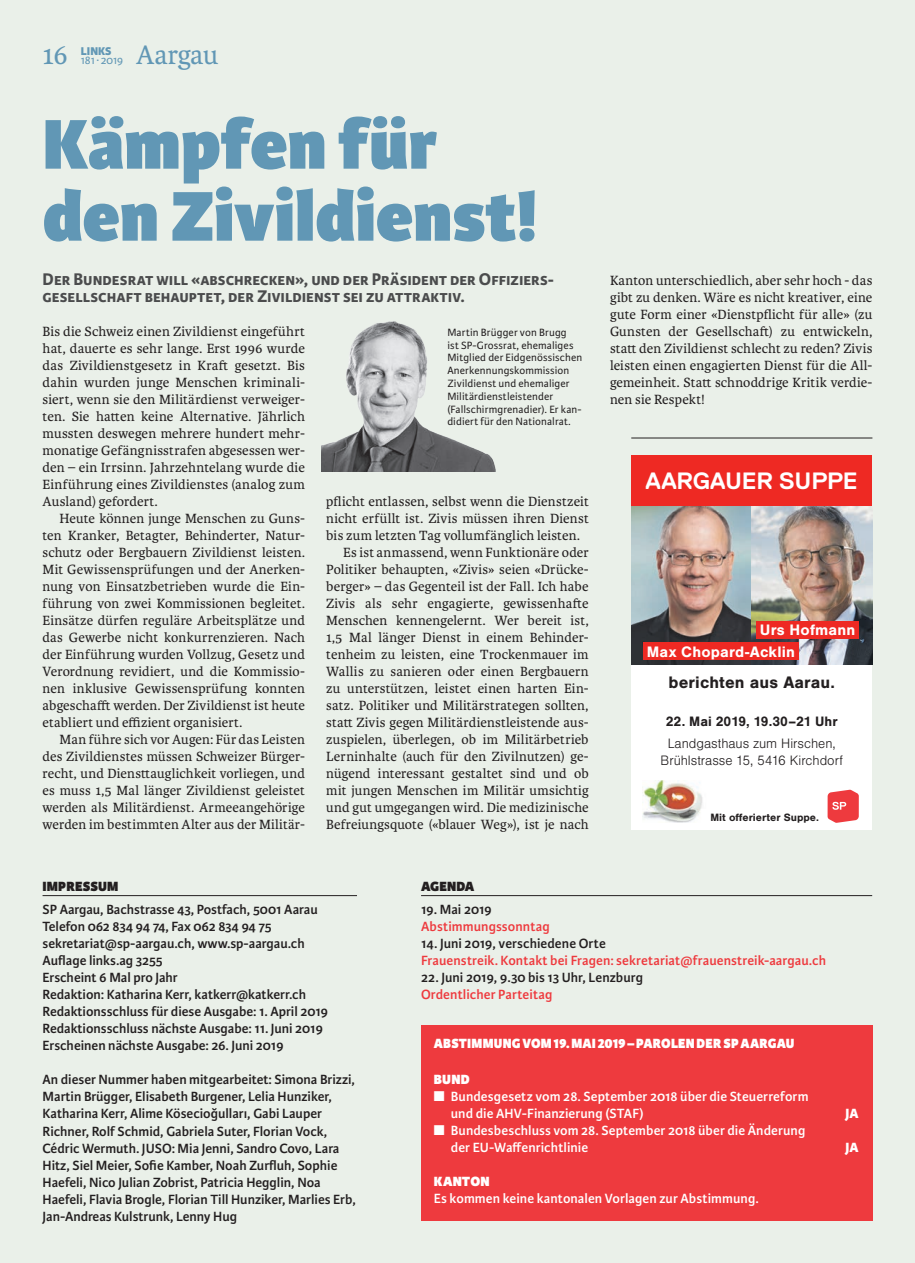
<style>
.page{position:relative;width:915px;height:1263px;background:#fff}
.page>*{position:absolute;margin:0;border:0;box-sizing:border-box;transform-origin:0 0}
.t1{font:800 75px/72px "Karmina Sans";color:#6197b5}
.t2{font:28.5px "Karmina";letter-spacing:-.01em;color:#6197b5}
.t3{font:700 23.55px "Replica";letter-spacing:-.005em;color:#fff}
.t4{font:700 18px/17px "Karmina Sans";color:#4b4c4d}
.t5{font:700 17.25px "Nimbus San";letter-spacing:.005em;color:#231f20}
.t6{font:700 15.75px/21.8px "Nimbus San";letter-spacing:.01em;color:#fff}
.t7{font:14.25px/17px "Karmina";letter-spacing:.01em;color:#231f20;text-align:justify}
.t8{font:600 14.25px/17px "Karmina Sans";color:#231f20}
.t9{font:600 14.25px/17px "Karmina Sans";letter-spacing:.005em;color:#fff}
.t10{font:600 14.25px "Karmina Sans";letter-spacing:.005em;color:#ee3a3e}
.t11{font:800 14.25px "Karmina Sans";letter-spacing:.015em;color:#fff}
.t12{font:800 14.25px "Karmina Sans";letter-spacing:.01em;color:#231f20}
.t13{font:800 14.25px "Karmina Sans";color:#fff}
.t14{font:300 14.1px/17.2px "Nimbus San";color:#231f20;text-align:center}
.t15{font:700 14.1px "Nimbus San";letter-spacing:.005em;color:#231f20}
.t16{font:12px "Karmina Sans";letter-spacing:-.01em;color:#6197b5}
.t17{font:800 12px "Karmina Sans";color:#6197b5}
.t18{font:11.25px/12.8px "Karmina Sans";letter-spacing:.01em;color:#231f20}
.t19{font:700 10.95px "Nimbus San";color:#231f20}
</style>
<div class="page">
<div style="left:0;top:0;width:914px;height:1263px;background:#eaf0e9"></div>
<hr style="left:43px;top:895px;width:314px;height:1px;background:#231f20">
<hr style="left:421px;top:895px;width:450px;height:1px;background:#231f20">
<img style="left:321px;top:321px;width:175px;height:151px">
<div style="left:421px;top:1025px;width:451px;height:195px;background:#ee3a3e"></div>
<div style="left:631px;top:455px;width:240px;height:374px;background:#fff"></div>
<div style="left:631px;top:455px;width:240px;height:51px;background:#ee2923"></div>
<svg style="left:827px;top:790px;width:31px;height:33px"></svg>
<img style="left:642px;top:780px;width:61px;height:43px">
<img style="left:631px;top:506px;width:240px;height:158px">
<div style="left:756px;top:621px;width:102px;height:17px;background:#ee2923"></div>
<div style="left:643px;top:643px;width:155px;height:17px;background:#ee2923"></div>
<hr style="left:631px;top:438px;width:241px;height:1px;background:#231f20">
<p class="t16" style="left:81px;top:53px;width:44px">181∙ 2019</p>
<h2 class="t2" style="left:136px;top:39px;width:84px">Aargau</h2>
<h2 class="t2" style="left:43px;top:39px;width:27px">16</h2>
<p class="t17" style="left:81px;top:44px;width:32px">LINKS</p>
<h1 class="t1" style="left:43px;top:111px;width:496px">Kämpfen für den Zivildienst!</h1>
<p class="t4" style="left:43px;top:271px;width:513px">Der Bundesrat will «abschrecken», und der Präsident der Offiziers&shy;gesellschaft behauptet, der Zivildienst sei zu attraktiv.</p>
<p class="t7" style="left:43px;top:323px;width:264px">Bis die Schweiz einen Zivildienst eingeführt hat, dauerte es sehr lange. Erst 1996 wurde das Zivildienstgesetz in Kraft gesetzt. Bis dahin wurden junge Menschen kriminali&shy;siert, wenn sie den Militärdienst verweiger&shy;ten. Sie hatten keine Alternative. Jährlich mussten deswegen mehrere hundert mehr&shy;monatige Gefängnisstrafen abgesessen wer&shy;den – ein Irrsinn. Jahrzehntelang wurde die Einführung eines Zivildienstes (analog zum Ausland) gefordert.</p>
<p class="t7" style="left:43px;top:510px;width:264px;text-indent:17px">Heute können junge Menschen zu Guns&shy;ten Kranker, Betagter, Behinderter, Natur&shy;schutz oder Bergbauern Zivildienst leisten.<br>Mit Gewissensprüfungen und der Anerken&shy;nung von Einsatzbetrieben wurde die Ein&shy;führung von zwei Kommissionen begleitet.<br>Einsätze dürfen reguläre Arbeitsplätze und das Gewerbe nicht konkurrenzieren. Nach der Einführung wurden Vollzug, Gesetz und Verordnung revidiert, und die Kommissio&shy;nen inklusive Gewissensprüfung konnten abgeschafft werden. Der Zivildienst ist heute etabliert und effizient organisiert.</p>
<p class="t7" style="left:43px;top:731px;width:264px;text-indent:17px">Man führe sich vor Augen: Für das Leisten des Zivildienstes müssen Schweizer Bürger&shy;recht, und Diensttauglichkeit vorliegen, und es muss 1,5 Mal länger Zivildienst geleistet werden als Militärdienst. Armeeangehörige werden im bestimmten Alter aus der Militär-</p>
<p class="t18" style="left:447px;top:326px;width:136px">Martin Brügger von Brugg<br>ist SP-Grossrat, ehemaliges<br>Mitglied der Eidgenössischen<br>Anerkennungskommission<br>Zivildienst und ehemaliger<br>Militärdienstleistender (Fallschirmgrenadier). Er kan&shy;didiert für den Nationalrat.</p>
<p class="t7" style="left:326px;top:493px;width:264px">pflicht entlassen, selbst wenn die Dienstzeit</p>
<p class="t7" style="left:326px;top:510px;width:264px">nicht erfüllt ist. Zivis müssen ihren Dienst</p>
<p class="t7" style="left:326px;top:527px;width:255px">bis zum letzten Tag vollumfänglich leisten.</p>
<p class="t7" style="left:343px;top:544px;width:247px">Es ist anmassend, wenn Funktionäre oder</p>
<p class="t7" style="left:326px;top:561px;width:264px">Politiker behaupten, «Zivis» seien «Drücke-</p>
<p class="t7" style="left:326px;top:578px;width:264px">berger» – das Gegenteil ist der Fall. Ich habe</p>
<p class="t7" style="left:326px;top:595px;width:264px">Zivis als sehr engagierte, gewissenhafte</p>
<p class="t7" style="left:326px;top:612px;width:264px">Menschen kennengelernt. Wer bereit ist,</p>
<p class="t7" style="left:326px;top:629px;width:264px">1,5 Mal länger Dienst in einem Behinder-</p>
<p class="t7" style="left:326px;top:646px;width:264px">tenheim zu leisten, eine Trockenmauer im</p>
<p class="t7" style="left:326px;top:663px;width:264px">Wallis zu sanieren oder einen Bergbauern</p>
<p class="t7" style="left:326px;top:680px;width:264px">zu unterstützen, leistet einen harten Ein-</p>
<p class="t7" style="left:326px;top:697px;width:264px">satz. Politiker und Militärstrategen sollten,</p>
<p class="t7" style="left:326px;top:714px;width:264px">statt Zivis gegen Militärdienstleistende aus-</p>
<p class="t7" style="left:326px;top:731px;width:264px">zuspielen, überlegen, ob im Militärbetrieb</p>
<p class="t7" style="left:326px;top:748px;width:264px">Lerninhalte (auch für den Zivilnutzen) ge-</p>
<p class="t7" style="left:326px;top:765px;width:264px">nügend interessant gestaltet sind und ob</p>
<p class="t7" style="left:326px;top:782px;width:264px">mit jungen Menschen im Militär umsichtig</p>
<p class="t7" style="left:326px;top:799px;width:264px">und gut umgegangen wird. Die medizinische</p>
<p class="t7" style="left:326px;top:816px;width:264px">Befreiungsquote («blauer Weg»), ist je nach</p>
<p class="t7" style="left:609px;top:272px;width:264px">Kanton unterschiedlich, aber sehr hoch - das gibt zu denken. Wäre es nicht kreativer, eine gute Form einer «Dienstpflicht für alle» (zu Gunsten der Gesellschaft) zu entwickeln, statt den Zivildienst schlecht zu reden? Zivis leisten einen engagierten Dienst für die All&shy;gemeinheit. Statt schnoddrige Kritik verdie&shy;nen sie Respekt!</p>
<h3 class="t3" style="left:645px;top:468px;width:214px">AARGAUER SUPPE</h3>
<p class="t6" style="left:646px;top:619px;width:210px;text-indent:113px">Urs Hofmann<br>Max Chopard-Acklin</p>
<p class="t5" style="left:668px;top:672px;width:168px">berichten aus Aarau.</p>
<p class="t15" style="left:665px;top:713px;width:173px">22. Mai 2019, 19.30–21 Uhr</p>
<p class="t14" style="left:660px;top:735px;width:184px">Landgasthaus zum Hirschen,<br>Brühlstrasse 15, 5416 Kirchdorf</p>
<p class="t19" style="left:710px;top:811px;width:110px">Mit offerierter Suppe.</p>
<p class="t12" style="left:43px;top:878px;width:77px">IMPRESSUM</p>
<p class="t8" style="left:43px;top:901px;width:287px">SP Aargau, Bachstrasse 43, Postfach, 5001 Aarau Telefon 062 834 94 74, Fax 062 834 94 75 sekretariat@sp-aargau.ch, www.sp-aargau.ch Auflage links.ag 3255<br>Erscheint 6 Mal pro Jahr<br>Redaktion: Katharina Kerr, katkerr@katkerr.ch Redaktionsschluss für diese Ausgabe: 1. April 2019<br>Redaktionsschluss nächste Ausgabe: 11. Juni 2019<br>Erscheinen nächste Ausgabe: 26. Juni 2019</p>
<p class="t8" style="left:43px;top:1071px;width:315px">An dieser Nummer haben mitgearbeitet: Simona Brizzi, Martin Brügger, Elisabeth Burgener, Lelia Hunziker, Katharina Kerr, Alime Kösecioğulları, Gabi Lauper Richner, Rolf Schmid, Gabriela Suter, Florian Vock, Cédric Wermuth. JUSO: Mia Jenni, Sandro Covo, Lara Hitz, Siel Meier, Sofie Kamber, Noah Zurfluh, Sophie Haefeli, Nico Julian Zobrist, Patricia Hegglin, Noa Haefeli, Flavia Brogle, Florian Till Hunziker, Marlies Erb, Jan-Andreas Kulstrunk, Lenny Hug</p>
<p class="t12" style="left:421px;top:878px;width:55px">AGENDA</p>
<p class="t8" style="left:421px;top:901px;width:72px">19. Mai 2019</p>
<p class="t10" style="left:421px;top:918px;width:130px">Abstimmungssonntag</p>
<p class="t8" style="left:421px;top:935px;width:186px">14. Juni 2019, verschiedene Orte</p>
<p class="t10" style="left:421px;top:953px;width:406px">Frauenstreik. Kontakt bei Fragen: sekretariat@frauenstreik-aargau.ch</p>
<p class="t8" style="left:421px;top:969px;width:223px">22. Juni 2019, 9.30 bis 13 Uhr, Lenzburg</p>
<p class="t10" style="left:421px;top:987px;width:133px">Ordentlicher Parteitag</p>
<p class="t11" style="left:433px;top:1035px;width:362px">ABSTIMMUNG VOM 19. MAI 2019 – PAROLEN DER SP AARGAU</p>
<p class="t11" style="left:433px;top:1071px;width:38px">BUND</p>
<p class="t9" style="left:450px;top:1088px;width:359px;text-indent:-17px">■ Bundesgesetz vom 28. September 2018 über die Steuerreform und die AHV-Finanzierung (STAF)</p>
<p class="t9" style="left:450px;top:1122px;width:356px;text-indent:-17px">■ Bundesbeschluss vom 28. September 2018 über die Änderung der EU-Waffenrichtlinie</p>
<p class="t11" style="left:433px;top:1173px;width:57px">KANTON</p>
<p class="t9" style="left:433px;top:1190px;width:326px">Es kommen keine kantonalen Vorlagen zur Abstimmung.</p>
<p class="t13" style="left:845px;top:1105px;width:15px">JA</p>
<p class="t13" style="left:845px;top:1139px;width:15px">JA</p>
</div>
